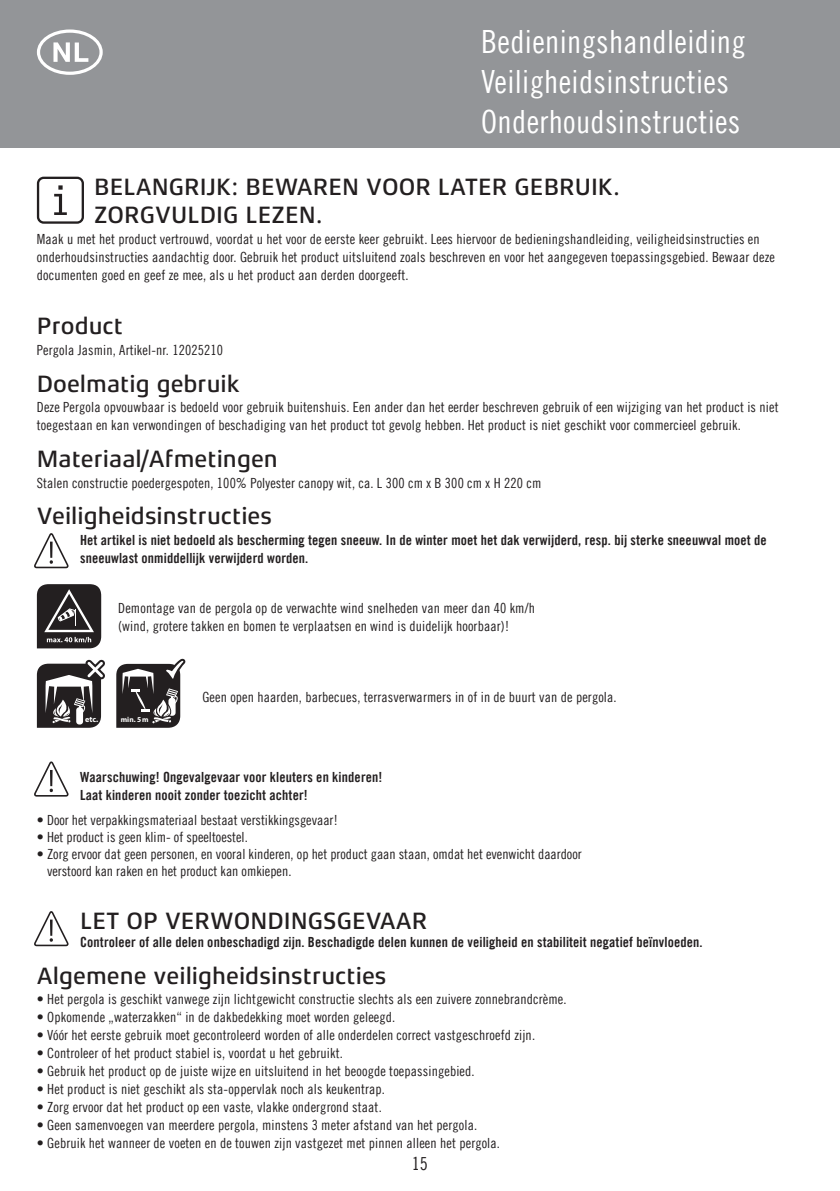
<style>
.page{position:relative;width:840px;height:1191px;background:#fff}
.page>*{position:absolute;margin:0;border:0;box-sizing:border-box;transform-origin:0 0}
.t1{font:32px/40px "Trade Gothic Hornbach Cn 18";letter-spacing:.01em;color:#fff}
.t2{font:500 24px/28px "Xenois Sans Pro";color:#231f20}
.t3{font:18px "Trade Gothic Hornbach Cn 18";color:#231f20}
.t4{font:14px/18px "Trade Gothic Hornbach Cn 18";letter-spacing:.01em;color:#231f20}
.t5{font:14px/18px "Trade Gothic Hornbach Bd Cn 20";letter-spacing:.01em;color:#231f20}
.t6{font:700 8.2px "Myriad Pro";color:#fff}
.t7{font:700 7.4px "Myriad Pro";color:#fff}
</style>
<div class="page">
<div style="left:0;top:0;width:839px;height:147px;background:#939598"></div>
<div style="left:37px;top:177px;width:47px;height:47px;border:2px solid #231f20;border-radius:6px"></div>
<svg style="left:54px;top:185px;width:13px;height:30px"></svg>
<svg style="left:34px;top:533px;width:35px;height:36px"></svg>
<svg style="left:34px;top:761px;width:35px;height:36px"></svg>
<svg style="left:34px;top:911px;width:35px;height:36px"></svg>
<svg style="left:116px;top:659px;width:70px;height:69px"></svg>
<svg style="left:37px;top:660px;width:68px;height:68px"></svg>
<svg style="left:37px;top:584px;width:64px;height:64px;background:#423f40"></svg>
<svg style="left:37px;top:29px;width:66px;height:46px"></svg>
<h1 class="t1" style="left:481px;top:21px;width:266px">Bedieningshandleiding<br>Veiligheidsinstructies<br>Onderhoudsinstructies</h1>
<h2 class="t2" style="left:94px;top:173px;width:527px">BELANGRIJK: BEWAREN VOOR LATER GEBRUIK.<br>ZORGVULDIG LEZEN.</h2>
<p class="t4" style="left:37px;top:230px;width:739px">Maak u met het product vertrouwd, voordat u het voor de eerste keer gebruikt. Lees hiervoor de bedieningshandleiding, veiligheidsinstructies en onderhoudsinstructies aandachtig door. Gebruik het product uitsluitend zoals beschreven en voor het aangegeven toepassingsgebied. Bewaar deze documenten goed en geef ze mee, als u het product aan derden doorgeeft.</p>
<h2 class="t2" style="left:37px;top:312px;width:88px">Product</h2>
<p class="t4" style="left:37px;top:341px;width:188px">Pergola Jasmin, Artikel-nr. 12025210</p>
<h2 class="t2" style="left:37px;top:369px;width:205px">Doelmatig gebruik</h2>
<p class="t4" style="left:37px;top:398px;width:742px">Deze Pergola opvouwbaar is bedoeld voor gebruik buitenshuis. Een ander dan het eerder beschreven gebruik of een wijziging van het product is niet toegestaan en kan verwondingen of beschadiging van het product tot gevolg hebben. Het product is niet geschikt voor commercieel gebruik.</p>
<h2 class="t2" style="left:37px;top:445px;width:242px">Materiaal/Afmetingen</h2>
<p class="t4" style="left:37px;top:474px;width:505px">Stalen constructie poedergespoten, 100% Polyester canopy wit, ca. L 300 cm x B 300 cm x H 220 cm</p>
<h2 class="t2" style="left:37px;top:502px;width:237px">Veiligheidsinstructies</h2>
<p class="t5" style="left:80px;top:531px;width:687px">Het artikel is niet bedoeld als bescherming tegen sneeuw. In de winter moet het dak verwijderd, resp. bij sterke sneeuwval moet de sneeuwlast onmiddellijk verwijderd worden.</p>
<p class="t4" style="left:118px;top:599px;width:418px">Demontage van de pergola op de verwachte wind snelheden van meer dan 40 km/h (wind, grotere takken en bomen te verplaatsen en wind is duidelijk hoorbaar)!</p>
<p class="t6" style="left:85px;top:713px;width:14px">etc.</p>
<p class="t7" style="left:121px;top:714px;width:29px">min. 5m</p>
<p class="t4" style="left:202px;top:688px;width:415px">Geen open haarden, barbecues, terrasverwarmers in of in de buurt van de pergola.</p>
<p class="t5" style="left:80px;top:768px;width:303px">Waarschuwing! Ongevalgevaar voor kleuters en kinderen!<br>Laat kinderen nooit zonder toezicht achter!</p>
<p class="t4" style="left:37px;top:811px;width:302px">• Door het verpakkingsmateriaal bestaat verstikkingsgevaar!</p>
<p class="t4" style="left:37px;top:828px;width:212px">• Het product is geen klim- of speeltoestel.</p>
<p class="t4" style="left:47px;top:845px;width:536px;line-height:16.8px;text-indent:-10px">• Zorg ervoor dat geen personen, en vooral kinderen, op het product gaan staan, omdat het evenwicht daardoor verstoord kan raken en het product kan omkiepen.</p>
<h2 class="t2" style="left:80px;top:906px;width:348px">LET OP VERWONDINGSGEVAAR</h2>
<p class="t5" style="left:80px;top:933px;width:623px">Controleer of alle delen onbeschadigd zijn. Beschadigde delen kunnen de veiligheid en stabiliteit negatief beïnvloeden.</p>
<h2 class="t2" style="left:37px;top:961px;width:351px">Algemene veiligheidsinstructies</h2>
<p class="t4" style="left:37px;top:990px;width:531px">• Het pergola is geschikt vanwege zijn lichtgewicht constructie slechts als een zuivere zonnebrandcrème.</p>
<p class="t4" style="left:37px;top:1008px;width:360px">• Opkomende „waterzakken“ in de dakbedekking moet worden geleegd.</p>
<p class="t4" style="left:37px;top:1026px;width:499px">• Vóór het eerste gebruik moet gecontroleerd worden of alle onderdelen correct vastgeschroefd zijn.</p>
<p class="t4" style="left:37px;top:1044px;width:307px">• Controleer of het product stabiel is, voordat u het gebruikt.</p>
<p class="t4" style="left:37px;top:1062px;width:439px">• Gebruik het product op de juiste wijze en uitsluitend in het beoogde toepassingebied.</p>
<p class="t4" style="left:37px;top:1080px;width:349px">• Het product is niet geschikt als sta-oppervlak noch als keukentrap.</p>
<p class="t4" style="left:37px;top:1098px;width:346px">• Zorg ervoor dat het product op een vaste, vlakke ondergrond staat.</p>
<p class="t4" style="left:37px;top:1116px;width:441px">• Geen samenvoegen van meerdere pergola, minstens 3 meter afstand van het pergola.</p>
<p class="t4" style="left:37px;top:1134px;width:464px">• Gebruik het wanneer de voeten en de touwen zijn vastgezet met pinnen alleen het pergola.</p>
<p class="t3" style="left:412px;top:1152px;width:17px">15</p>
</div>
